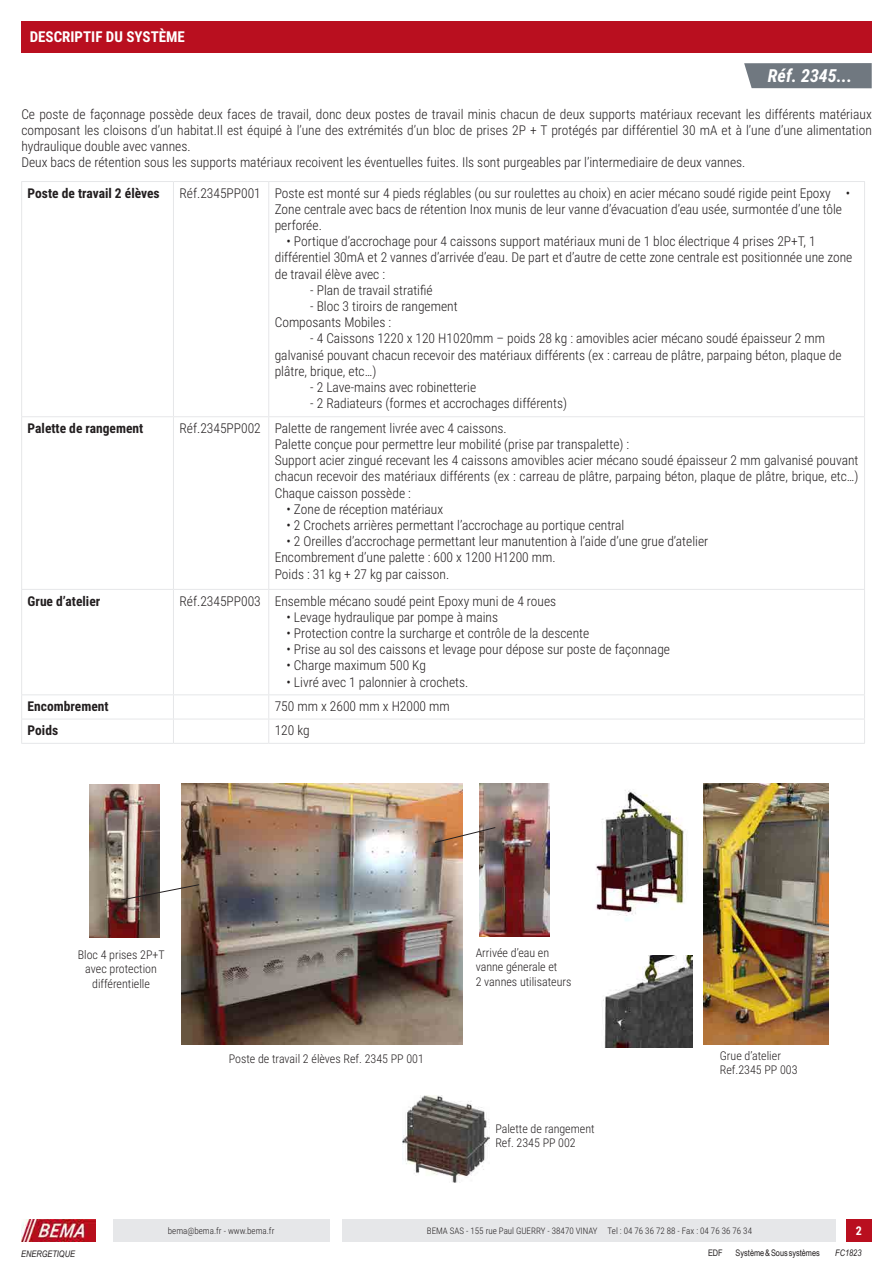
<style>
.page{position:relative;width:893px;height:1263px;background:#fff}
.page>*{position:absolute;margin:0;border:0;box-sizing:border-box;transform-origin:0 0}
.Page_-_Titre_1_-_FC{font:italic 700 18px "Roboto Condensed";color:#fff}
.t1{font:700 15px "Roboto Condensed";color:#fff}
.t2{font:300 13.5px/16.2px "Roboto Condensed";color:#231f20}
.t3{font:700 13.5px "Roboto Condensed";color:#231f20}
.t4{font:300 12px "Roboto Condensed";color:#231f20}
.t5{font:700 12px "Roboto Condensed";color:#fff}
.t6{font:300 9px "Roboto Condensed";color:#231f20}
.Page_-_Section_-_FC{font:9px "Arial Narrow";color:#231f20}
.Version_Date_FC{font:italic 9px "Arial Narrow";color:#231f20}
.Page_-_Code_VP_-_FC{font:9px "Arial Narrow";color:#231f20}
</style>
<div class="page">
<img style="left:21px;top:1219px;width:75px;height:23px">
<div style="left:343px;top:1219px;width:493px;height:23px;background:#e6e7e9"></div>
<div style="left:113px;top:1219px;width:216px;height:23px;background:#e6e7e9"></div>
<div style="left:846px;top:1219px;width:26px;height:23px;background:#b90f1f"></div>
<div style="left:21px;top:21px;width:851px;height:32px;background:#b90f1f"></div>
<svg style="left:744px;top:63px;width:128px;height:25px;background:#757d84"></svg>
<hr style="left:21px;top:416px;width:152px;height:1px;background:#e6e7e9">
<hr style="left:173px;top:416px;width:96px;height:1px;background:#e6e7e9">
<hr style="left:269px;top:416px;width:596px;height:1px;background:#e6e7e9">
<hr style="left:21px;top:589px;width:152px;height:1px;background:#e6e7e9">
<hr style="left:173px;top:589px;width:96px;height:1px;background:#e6e7e9">
<hr style="left:269px;top:589px;width:596px;height:1px;background:#e6e7e9">
<hr style="left:21px;top:694px;width:152px;height:1px;background:#e6e7e9">
<hr style="left:173px;top:694px;width:96px;height:1px;background:#e6e7e9">
<hr style="left:269px;top:694px;width:596px;height:1px;background:#e6e7e9">
<hr style="left:21px;top:719px;width:152px;height:1px;background:#e6e7e9">
<hr style="left:173px;top:719px;width:96px;height:1px;background:#e6e7e9">
<hr style="left:269px;top:719px;width:596px;height:1px;background:#e6e7e9">
<hr style="left:21px;top:743px;width:152px;height:1px;background:#e6e7e9">
<hr style="left:173px;top:743px;width:96px;height:1px;background:#e6e7e9">
<hr style="left:269px;top:743px;width:596px;height:1px;background:#e6e7e9">
<hr style="left:21px;top:181px;width:152px;height:1px;background:#e6e7e9">
<hr style="left:21px;top:182px;width:1px;height:234px;background:#e6e7e9">
<hr style="left:173px;top:181px;width:96px;height:1px;background:#e6e7e9">
<hr style="left:173px;top:182px;width:1px;height:234px;background:#e6e7e9">
<hr style="left:269px;top:181px;width:596px;height:1px;background:#e6e7e9">
<hr style="left:268px;top:182px;width:1px;height:234px;background:#e6e7e9">
<hr style="left:864px;top:182px;width:1px;height:234px;background:#e6e7e9">
<hr style="left:21px;top:417px;width:1px;height:172px;background:#e6e7e9">
<hr style="left:173px;top:417px;width:1px;height:172px;background:#e6e7e9">
<hr style="left:268px;top:417px;width:1px;height:172px;background:#e6e7e9">
<hr style="left:864px;top:417px;width:1px;height:172px;background:#e6e7e9">
<hr style="left:21px;top:590px;width:1px;height:104px;background:#e6e7e9">
<hr style="left:173px;top:590px;width:1px;height:104px;background:#e6e7e9">
<hr style="left:268px;top:590px;width:1px;height:104px;background:#e6e7e9">
<hr style="left:864px;top:590px;width:1px;height:104px;background:#e6e7e9">
<svg style="left:21px;top:695px;width:1px;height:48px"></svg>
<svg style="left:173px;top:695px;width:1px;height:48px"></svg>
<svg style="left:268px;top:695px;width:1px;height:48px"></svg>
<svg style="left:864px;top:695px;width:1px;height:48px"></svg>
<img style="left:603px;top:955px;width:89px;height:93px">
<img style="left:703px;top:783px;width:126px;height:262px">
<img style="left:596px;top:789px;width:88px;height:132px">
<img style="left:182px;top:783px;width:281px;height:262px">
<img style="left:90px;top:784px;width:69px;height:153px">
<img style="left:403px;top:1095px;width:86px;height:87px">
<img style="left:480px;top:783px;width:69px;height:153px">
<svg style="left:434px;top:827px;width:62px;height:16px"></svg>
<svg style="left:120px;top:884px;width:80px;height:17px"></svg>
<p class="t1" style="left:30px;top:26px;width:157px">DESCRIPTIF DU SYSTÈME</p>
<p class="Page_-_Titre_1_-_FC" style="left:768px;top:63px;width:86px">Réf. 2345...</p>
<p class="t2" style="left:21px;top:105px;width:852px;text-align:justify">Ce poste de façonnage possède deux faces de travail, donc deux postes de travail minis chacun de deux supports matériaux recevant les différents matériaux composant les cloisons d’un habitat.Il est équipé à l’une des extrémités d’un bloc de prises 2P + T protégés par différentiel 30 mA et à l’une d’une alimentation hydraulique double avec vannes.</p>
<p class="t2" style="left:21px;top:154px;width:726px">Deux bacs de rétention sous les supports matériaux recoivent les éventuelles fuites. Ils sont purgeables par l’intermediaire de deux vannes.</p>
<p class="t3" style="left:28px;top:183px;width:134px">Poste de travail 2 élèves</p>
<p class="t2" style="left:179px;top:184px;width:83px">Réf.2345PP001</p>
<p class="t2" style="left:275px;top:184px;width:577px">Poste est monté sur 4 pieds réglables (ou sur roulettes au choix) en acier mécano soudé rigide peint Epoxy •<br>Zone centrale avec bacs de rétention Inox munis de leur vanne d’évacuation d’eau usée, surmontée d’une tôle perforée.</p>
<p class="t2" style="left:275px;top:233px;width:579px;text-indent:12px">• Portique d’accrochage pour 4 caissons support matériaux muni de 1 bloc électrique 4 prises 2P+T, 1 différentiel 30mA et 2 vannes d’arrivée d’eau. De part et d’autre de cette zone centrale est positionnée une zone de travail élève avec :</p>
<p class="t2" style="left:310px;top:281px;width:124px">- Plan de travail stratifié</p>
<p class="t2" style="left:310px;top:298px;width:149px">- Bloc 3 tiroirs de rangement</p>
<p class="t2" style="left:275px;top:314px;width:118px">Composants Mobiles :</p>
<p class="t2" style="left:275px;top:330px;width:568px;text-indent:35px">- 4 Caissons 1220 x 120 H1020mm – poids 28 kg : amovibles acier mécano soudé épaisseur 2 mm galvanisé pouvant chacun recevoir des matériaux différents (ex : carreau de plâtre, parpaing béton, plaque de plâtre, brique, etc…)</p>
<p class="t2" style="left:310px;top:379px;width:167px">- 2 Lave-mains avec robinetterie</p>
<p class="t2" style="left:310px;top:395px;width:258px">- 2 Radiateurs (formes et accrochages différents)</p>
<p class="t3" style="left:28px;top:419px;width:117px">Palette de rangement</p>
<p class="t2" style="left:179px;top:419px;width:83px">Réf.2345PP002</p>
<p class="t2" style="left:275px;top:419px;width:234px">Palette de rangement livrée avec 4 caissons.</p>
<p class="t2" style="left:275px;top:436px;width:356px">Palette conçue pour permettre leur mobilité (prise par transpalette) :</p>
<p class="t2" style="left:275px;top:452px;width:585px;text-align:justify">Support acier zingué recevant les 4 caissons amovibles acier mécano soudé épaisseur 2 mm galvanisé pouvant chacun recevoir des matériaux différents (ex : carreau de plâtre, parpaing béton, plaque de plâtre, brique, etc…)<br>Chaque caisson possède :</p>
<p class="t2" style="left:287px;top:500px;width:158px">• Zone de réception matériaux</p>
<p class="t2" style="left:287px;top:517px;width:339px">• 2 Crochets arrières permettant l’accrochage au portique central</p>
<p class="t2" style="left:287px;top:533px;width:423px">• 2 Oreilles d’accrochage permettant leur manutention à l’aide d’une grue d’atelier</p>
<p class="t2" style="left:275px;top:549px;width:282px">Encombrement d’une palette : 600 x 1200 H1200 mm.</p>
<p class="t2" style="left:275px;top:565px;width:176px">Poids : 31 kg + 27 kg par caisson.</p>
<p class="t3" style="left:28px;top:591px;width:74px">Grue d’atelier</p>
<p class="t2" style="left:179px;top:592px;width:83px">Réf.2345PP003</p>
<p class="t2" style="left:275px;top:592px;width:283px">Ensemble mécano soudé peint Epoxy muni de 4 roues</p>
<p class="t2" style="left:287px;top:608px;width:213px">• Levage hydraulique par pompe à mains</p>
<p class="t2" style="left:287px;top:624px;width:304px">• Protection contre la surcharge et contrôle de la descente</p>
<p class="t2" style="left:287px;top:641px;width:385px">• Prise au sol des caissons et levage pour dépose sur poste de façonnage</p>
<p class="t2" style="left:287px;top:657px;width:141px">• Charge maximum 500 Kg</p>
<p class="t2" style="left:287px;top:673px;width:183px">• Livré avec 1 palonnier à crochets.</p>
<p class="t3" style="left:28px;top:697px;width:82px">Encombrement</p>
<p class="t2" style="left:275px;top:697px;width:177px">750 mm x 2600 mm x H2000 mm</p>
<p class="t3" style="left:28px;top:721px;width:32px">Poids</p>
<p class="t2" style="left:275px;top:722px;width:37px">120 kg</p>
<p class="t4" style="left:78px;top:946px;width:88px">Bloc 4 prises 2P+T</p>
<p class="t4" style="left:85px;top:961px;width:73px">avec protection</p>
<p class="t4" style="left:92px;top:975px;width:59px">différentielle</p>
<p class="t4" style="left:229px;top:1050px;width:197px">Poste de travail 2 élèves Ref. 2345 PP 001</p>
<p class="t4" style="left:476px;top:944px;width:75px">Arrivée d’eau en</p>
<p class="t4" style="left:476px;top:959px;width:83px">vanne génerale et</p>
<p class="t4" style="left:476px;top:973px;width:97px">2 vannes utilisateurs</p>
<p class="t4" style="left:495px;top:1120px;width:101px">Palette de rangement</p>
<p class="t4" style="left:495px;top:1135px;width:82px">Ref. 2345 PP 002</p>
<p class="t4" style="left:720px;top:1047px;width:63px">Grue d’atelier</p>
<p class="t4" style="left:720px;top:1062px;width:79px">Ref.2345 PP 003</p>
<p class="t6" style="left:168px;top:1224px;width:108px">bema@bema.fr - www.bema.fr</p>
<p class="t6" style="left:427px;top:1224px;width:327px">BEMA SAS - 155 rue Paul GUERRY - 38470 VINAY Tel : 04 76 36 72 88 - Fax : 04 76 36 76 34</p>
<p class="t5" style="left:856px;top:1222px;width:8px">2</p>
<p class="Version_Date_FC" style="left:21px;top:1247px;width:55px">ENERGETIQUE</p>
<p class="Page_-_Code_VP_-_FC" style="left:708px;top:1246px;width:16px">EDF</p>
<p class="Page_-_Section_-_FC" style="left:736px;top:1246px;width:86px">Système &amp; Sous systèmes</p>
<p class="Version_Date_FC" style="left:835px;top:1246px;width:28px">FC1823</p>
</div>
